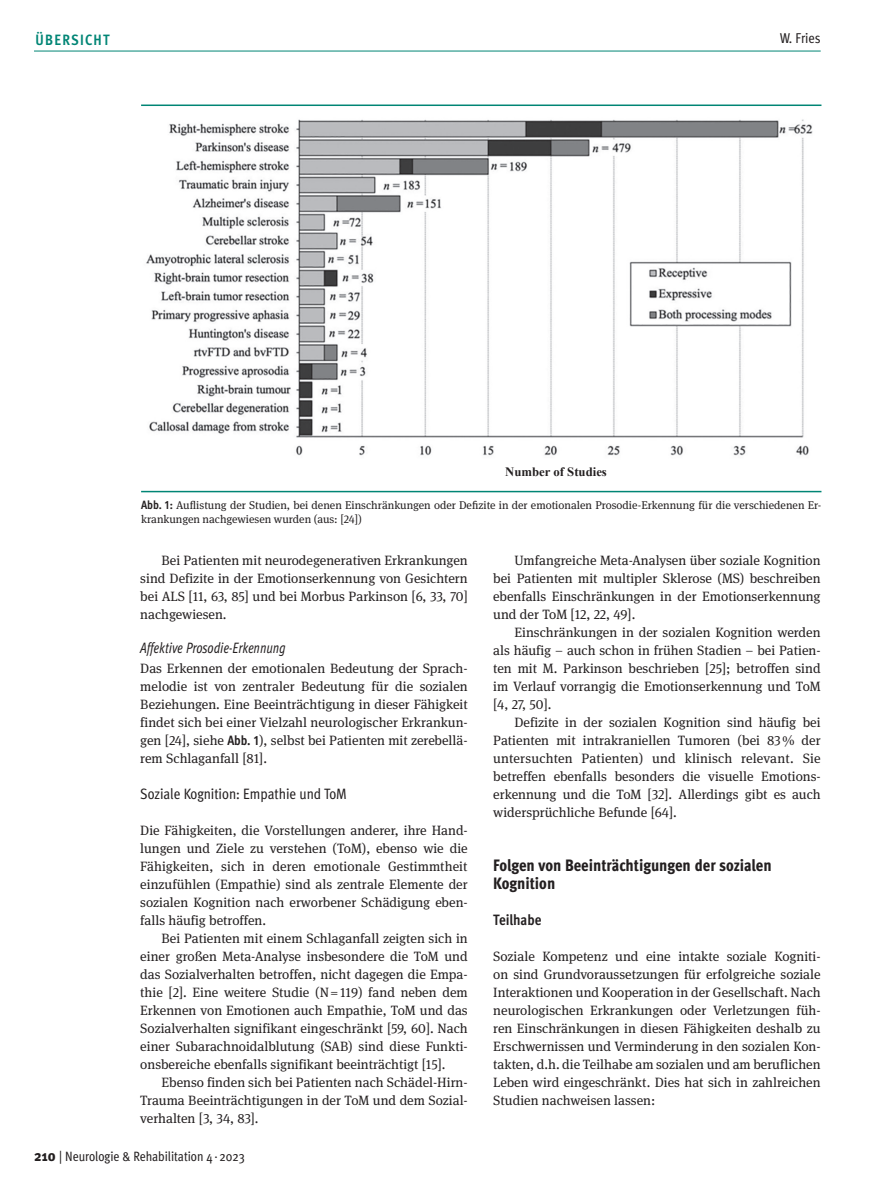
<style>
.page{position:relative;width:893px;height:1191px;background:#fff}
.page>*{position:absolute;margin:0;border:0;box-sizing:border-box;transform-origin:0 0}
.t1{font:800 condensed 16.5px/18px "Meta Pro";color:#231f20}
.t2{font:condensed 15px "Meta Pro";color:#231f20}
.t3{font:italic condensed 15px "Meta Pro";letter-spacing:.01em;color:#231f20;scale:.87 1}
.t4{font:700 15px "Meta Cond OT";letter-spacing:.085em;color:#008575}
.t5{font:700 condensed 15px "Meta Pro";letter-spacing:-.005em;color:#231f20}
.t6{font:14.25px "Meta Cond OT";color:#231f20}
.t7{font:13.5px/18px "Meta Serif Pro";color:#231f20;text-align:justify}
.t8{font:13.5px "Meta Cond OT";color:#231f20}
.t9{font:700 12.75px "Times New Roman";color:#231f20}
.t10{font:11.25px/13.5px "Meta Serif Pro";color:#231f20}
.s1{font-family:"Meta Cond OT";font-weight:700;font-size:12px}
.s2{font-family:"Meta Cond OT";font-weight:700}
.s3{font-weight:800;font-size:15px}
</style>
<div class="page">
<img style="left:146px;top:119px;width:667px;height:337px">
<hr style="left:141px;top:491px;width:680px;height:1px;background:#008575">
<hr style="left:141px;top:104px;width:680px;height:2px;background:#008575">
<hr style="left:34px;top:51px;width:787px;height:1px;background:#008575">
<p class="t4" style="left:36px;top:30px;width:75px">ÜBERSICHT</p>
<p class="t6" style="left:780px;top:30px;width:42px">W. Fries</p>
<p class="t9" style="left:505px;top:462px;width:103px">Number of Studies</p>
<p class="t10" style="left:141px;top:498px;width:682px"><span class="s1">Abb. 1:</span> Auflistung der Studien, bei denen Einschränkungen oder Defizite in der emotionalen Prosodie-Erkennung für die verschiedenen Er&shy;krankungen nachgewiesen wurden (aus: [24])</p>
<p class="t7" style="left:140px;top:550px;width:329px;text-indent:21px">Bei Patienten mit neurodegenerativen Erkrankungen sind Defizite in der Emotionserkennung von Gesichtern bei ALS [11, 63, 85] und bei Morbus Parkinson [6, 33, 70] nachgewiesen.</p>
<p class="t3" style="left:140px;top:637px;width:168px">Affektive Prosodie-Erkennung</p>
<p class="t7" style="left:140px;top:658px;width:329px">Das Erkennen der emotionalen Bedeutung der Sprach&shy;melodie ist von zentraler Bedeutung für die sozialen Beziehungen. Eine Beeinträchtigung in dieser Fähigkeit findet sich bei einer Vielzahl neurologischer Erkrankun&shy;gen [24], siehe <span class="s2">Abb. 1</span>), selbst bei Patienten mit zerebellä&shy;rem Schlaganfall [81].</p>
<p class="t2" style="left:140px;top:782px;width:208px">Soziale Kognition: Empathie und ToM</p>
<p class="t7" style="left:140px;top:820px;width:329px">Die Fähigkeiten, die Vorstellungen anderer, ihre Hand&shy;lungen und Ziele zu verstehen (ToM), ebenso wie die Fähigkeiten, sich in deren emotionale Gestimmtheit einzufühlen (Empathie) sind als zentrale Elemente der sozialen Kognition nach erworbener Schädigung eben&shy;falls häufig betroffen.</p>
<p class="t7" style="left:140px;top:928px;width:329px;text-indent:21px">Bei Patienten mit einem Schlaganfall zeigten sich in einer großen Meta-Analyse insbesondere die ToM und das Sozialverhalten betroffen, nicht dagegen die Empa&shy;thie [2]. Eine weitere Studie (N=119) fand neben dem Erkennen von Emotionen auch Empathie, ToM und das Sozialverhalten signifikant eingeschränkt [59, 60]. Nach einer Subarachnoidalblutung (SAB) sind diese Funkti&shy;onsbereiche ebenfalls signifikant beeinträchtigt [15].</p>
<p class="t7" style="left:140px;top:1072px;width:329px;text-indent:21px">Ebenso finden sich bei Patienten nach Schädel-Hirn-Trauma Beeinträchtigungen in der ToM und dem Sozial&shy;verhalten [3, 34, 83].</p>
<p class="t8" style="left:34px;top:1148px;width:212px"><span class="s3">210</span> | Neurologie &amp; Rehabilitation 4 · 2023</p>
<p class="t7" style="left:493px;top:550px;width:329px;text-indent:21px">Umfangreiche Meta-Analysen über soziale Kognition bei Patienten mit multipler Sklerose (MS) beschreiben ebenfalls Einschränkungen in der Emotionserkennung und der ToM [12, 22, 49].</p>
<p class="t7" style="left:493px;top:622px;width:329px;text-indent:21px">Einschränkungen in der sozialen Kognition werden als häufig – auch schon in frühen Stadien – bei Patien&shy;ten mit M. Parkinson beschrieben [25]; betroffen sind im Verlauf vorrangig die Emotionserkennung und ToM [4, 27, 50].</p>
<p class="t7" style="left:493px;top:712px;width:329px;text-indent:21px">Defizite in der sozialen Kognition sind häufig bei Patienten mit intrakraniellen Tumoren (bei 83% der untersuchten Patienten) und klinisch relevant. Sie betreffen ebenfalls besonders die visuelle Emotions&shy;erkennung und die ToM [32]. Allerdings gibt es auch widersprüchliche Befunde [64].</p>
<p class="t1" style="left:493px;top:855px;width:280px">Folgen von Beeinträchtigungen der sozialen<br>Kognition</p>
<p class="t5" style="left:493px;top:908px;width:50px">Teilhabe</p>
<p class="t7" style="left:493px;top:946px;width:329px">Soziale Kompetenz und eine intakte soziale Kogniti&shy;on sind Grundvoraussetzungen für erfolgreiche soziale Interaktionen und Kooperation in der Gesellschaft. Nach neurologischen Erkrankungen oder Verletzungen füh&shy;ren Einschränkungen in diesen Fähigkeiten deshalb zu Erschwernissen und Verminderung in den sozialen Kon&shy;takten, d.h. die Teilhabe am sozialen und am beruflichen Leben wird eingeschränkt. Dies hat sich in zahlreichen Studien nachweisen lassen:</p>
</div>
